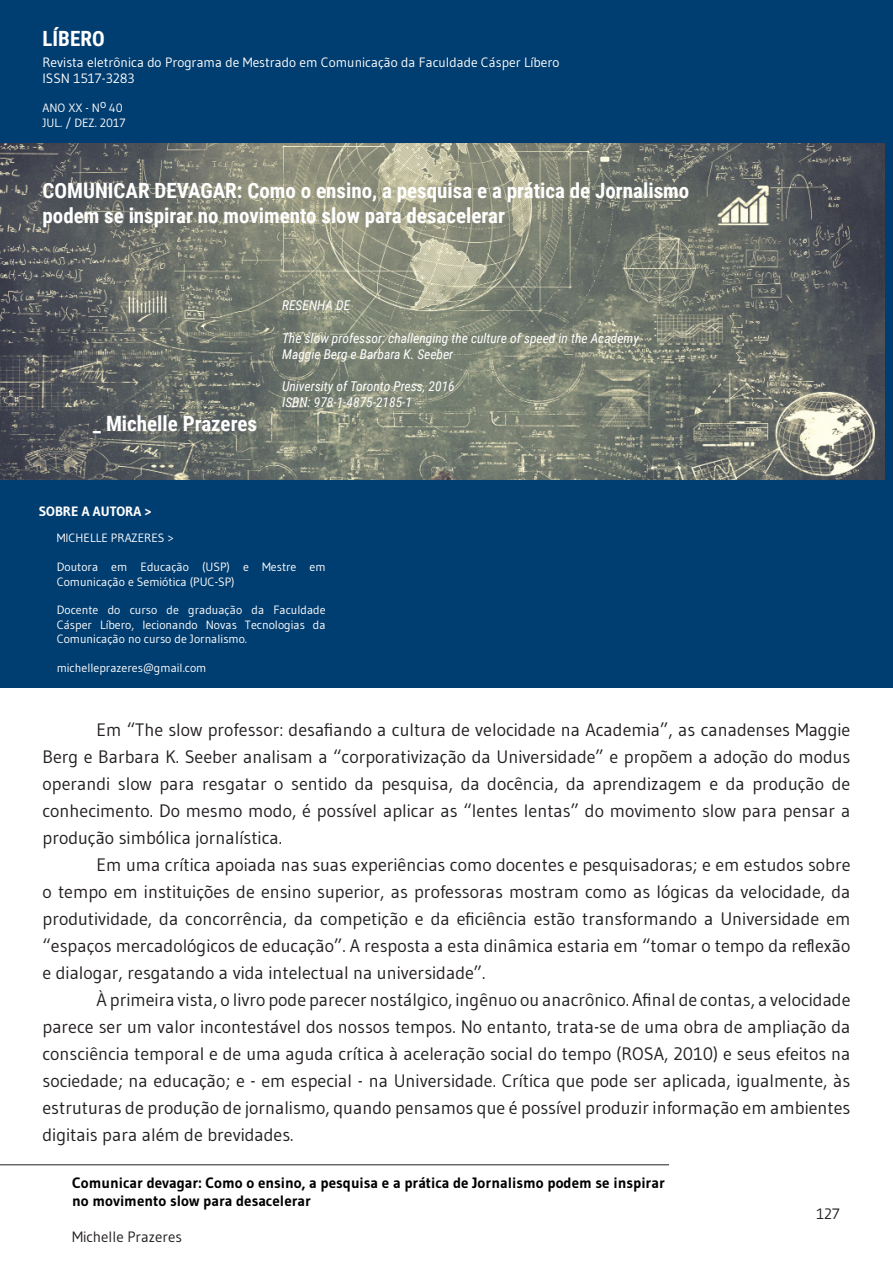
<style>
.page{position:relative;width:893px;height:1263px;background:#fff}
.page>*{position:absolute;margin:0;border:0;box-sizing:border-box;transform-origin:0 0}
.t1{font:700 21px/25.2px "Roboto Condensed";color:#fff}
.t2{font:18px/27px "Gudea";color:#231f20;text-align:justify}
.t3{font:700 15px/18px "Gudea";color:#000}
.t4{font:15px "Gudea";color:#231f20}
.t5{font:italic 13.5px "Roboto Condensed";color:#fff}
.t6{font:13.5px "Gudea";color:#fff}
.t7{font:700 13.5px "Gudea";color:#fff}
.t8{font:12px/14.4px "Gudea";color:#fff}
</style>
<div class="page">
<div style="left:0;top:0;width:893px;height:491px;background:#003d70"></div>
<div style="left:0;top:479px;width:893px;height:209px;background:#003d70"></div>
<img style="left:0;top:144px;width:884px;height:335px">
<hr style="left:0;top:1164px;width:669px;height:1px;background:#231f20">
<p class="t1" style="left:43px;top:25px;width:64px">LÍBERO</p>
<p class="t6" style="left:43px;top:54px;width:518px">Revista eletrônica do Programa de Mestrado em Comunicação da Faculdade Cásper Líbero</p>
<p class="t6" style="left:43px;top:70px;width:94px">ISSN 1517-3283</p>
<p class="t8" style="left:43px;top:101px;width:82px">ANO XX - No 40</p>
<p class="t8" style="left:43px;top:115px;width:84px">JUL. / DEZ. 2017</p>
<p class="t1" style="left:43px;top:177px;width:648px">COMUNICAR DEVAGAR: Como o ensino, a pesquisa e a prática de Jornalismo podem se inspirar no movimento slow para desacelerar</p>
<p class="t1" style="left:93px;top:410px;width:166px">_ Michelle Prazeres</p>
<p class="t5" style="left:282px;top:296px;width:70px">RESENHA DE</p>
<p class="t5" style="left:282px;top:328px;width:358px">The slow professor: challenging the culture of speed in the Academy</p>
<p class="t5" style="left:282px;top:344px;width:173px">Maggie Berg e Barbara K. Seeber</p>
<p class="t5" style="left:282px;top:377px;width:174px">University of Toronto Press, 2016</p>
<p class="t5" style="left:282px;top:393px;width:131px">ISBN: 978-1-4875-2185-1</p>
<p class="t7" style="left:39px;top:503px;width:114px">SOBRE A AUTORA &gt;</p>
<p class="t8" style="left:57px;top:531px;width:119px">MICHELLE PRAZERES &gt;</p>
<p class="t8" style="left:57px;top:560px;width:270px">Doutora em Educação (USP) e Mestre em<br>Comunicação e Semiótica (PUC-SP)</p>
<p class="t8" style="left:57px;top:603px;width:270px;text-align:justify">Docente do curso de graduação da Faculdade Cásper Líbero, lecionando Novas Tecnologias da Comunicação no curso de Jornalismo.</p>
<p class="t8" style="left:57px;top:660px;width:151px">michelleprazeres@gmail.com</p>
<p class="t2" style="left:43px;top:716px;width:809px;text-indent:54px">Em “The slow professor: desafiando a cultura de velocidade na Academia”, as canadenses Maggie Berg e Barbara K. Seeber analisam a “corporativização da Universidade” e propõem a adoção do modus operandi slow para resgatar o sentido da pesquisa, da docência, da aprendizagem e da produção de conhecimento. Do mesmo modo, é possível aplicar as “lentes lentas” do movimento slow para pensar a produção simbólica jornalística.</p>
<p class="t2" style="left:43px;top:851px;width:809px;text-indent:54px">Em uma crítica apoiada nas suas experiências como docentes e pesquisadoras; e em estudos sobre o tempo em instituições de ensino superior, as professoras mostram como as lógicas da velocidade, da produtividade, da concorrência, da competição e da eficiência estão transformando a Universidade em “espaços mercadológicos de educação”. A resposta a esta dinâmica estaria em “tomar o tempo da reflexão e dialogar, resgatando a vida intelectual na universidade”.</p>
<p class="t2" style="left:43px;top:986px;width:809px;text-indent:54px">À primeira vista, o livro pode parecer nostálgico, ingênuo ou anacrônico. Afinal de contas, a velocidade parece ser um valor incontestável dos nossos tempos. No entanto, trata-se de uma obra de ampliação da consciência temporal e de uma aguda crítica à aceleração social do tempo (ROSA, 2010) e seus efeitos na sociedade; na educação; e - em especial - na Universidade. Crítica que pode ser aplicada, igualmente, às estruturas de produção de jornalismo, quando pensamos que é possível produzir informação em ambientes digitais para além de brevidades.</p>
<p class="t3" style="left:72px;top:1173px;width:594px">Comunicar devagar: Como o ensino, a pesquisa e a prática de Jornalismo podem se inspirar no movimento slow para desacelerar</p>
<p class="t4" style="left:72px;top:1227px;width:111px">Michelle Prazeres</p>
<p class="t4" style="left:816px;top:1205px;width:25px">127</p>
</div>
